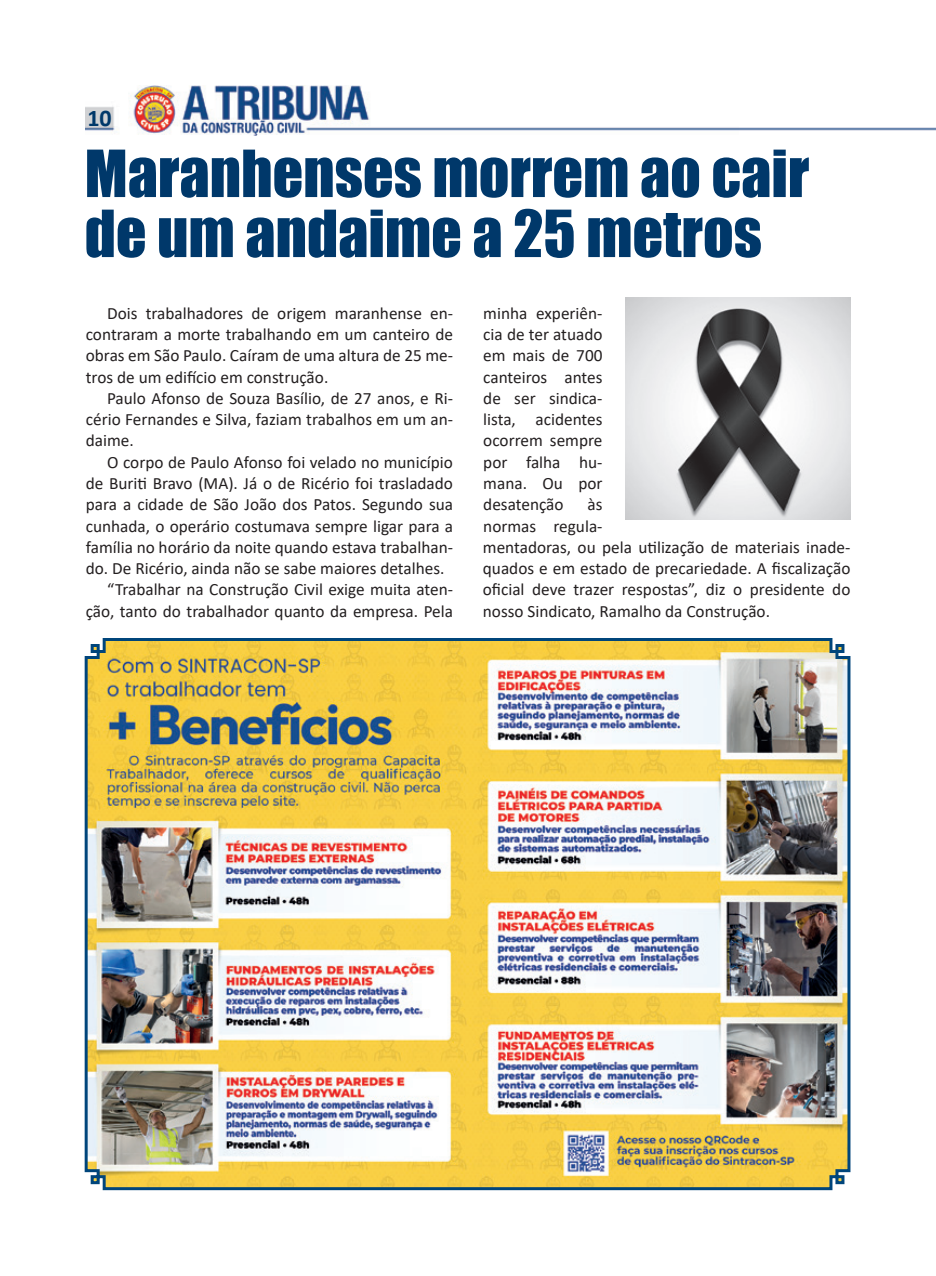
<style>
.page{position:relative;width:936px;height:1276px;background:#fff}
.page>*{position:absolute;margin:0;border:0;box-sizing:border-box;transform-origin:0 0}
.t1{font:60px/60px "Impact";color:#00386a}
.t2{font:700 24px "Calibri";color:#00386a}
.t3{font:17.25px/21.3px "Calibri";color:#231f20;text-align:justify}
</style>
<div class="page">
<img style="left:86px;top:85px;width:653px;height:50px">
<img style="left:739px;top:127px;width:196px;height:4px">
<img style="left:84px;top:638px;width:767px;height:553px">
<img style="left:625px;top:298px;width:225px;height:221px">
<h2 class="t2" style="left:87px;top:101px;width:26px">10</h2>
<h1 class="t1" style="left:85px;top:142px;width:726px">Maranhenses morrem ao cair de um andaime a 25 metros</h1>
<p class="t3" style="left:86px;top:302px;width:369px;text-indent:21px">Dois trabalhadores de origem maranhense en&shy;contraram a morte trabalhando em um canteiro de obras em São Paulo. Caíram de uma altura de 25 me&shy;tros de um edifício em construção.</p>
<p class="t3" style="left:86px;top:387px;width:369px;text-indent:21px">Paulo Afonso de Souza Basílio, de 27 anos, e Ri&shy;cério Fernandes e Silva, faziam trabalhos em um an&shy;daime.</p>
<p class="t3" style="left:107px;top:451px;width:347px">O corpo de Paulo Afonso foi velado no município</p>
<p class="t3" style="left:86px;top:472px;width:369px">de Buriti Bravo (MA). Já o de Ricério foi trasladado</p>
<p class="t3" style="left:86px;top:493px;width:369px">para a cidade de São João dos Patos. Segundo sua</p>
<p class="t3" style="left:86px;top:515px;width:369px">cunhada, o operário costumava sempre ligar para a</p>
<p class="t3" style="left:86px;top:536px;width:369px">família no horário da noite quando estava trabalhan-</p>
<p class="t3" style="left:86px;top:557px;width:360px">do. De Ricério, ainda não se sabe maiores detalhes.</p>
<p class="t3" style="left:107px;top:578px;width:347px">“Trabalhar na Construção Civil exige muita aten-</p>
<p class="t3" style="left:86px;top:600px;width:369px">ção, tanto do trabalhador quanto da empresa. Pela</p>
<p class="t3" style="left:483px;top:302px;width:121px">minha experiên&shy;cia de ter atuado em mais de 700 canteiros antes de ser sindica&shy;lista, acidentes ocorrem sempre por falha hu&shy;mana. Ou por desatenção</p>
<p class="t3" style="left:483px;top:493px;width:369px;text-align:left;text-indent:105px">às<br>normas regula-<br>mentadoras, ou pela utilização de materiais inade&shy;quados e em estado de precariedade. A fiscalização oficial deve trazer respostas”, diz o presidente do nosso Sindicato, Ramalho da Construção.</p>
</div>
